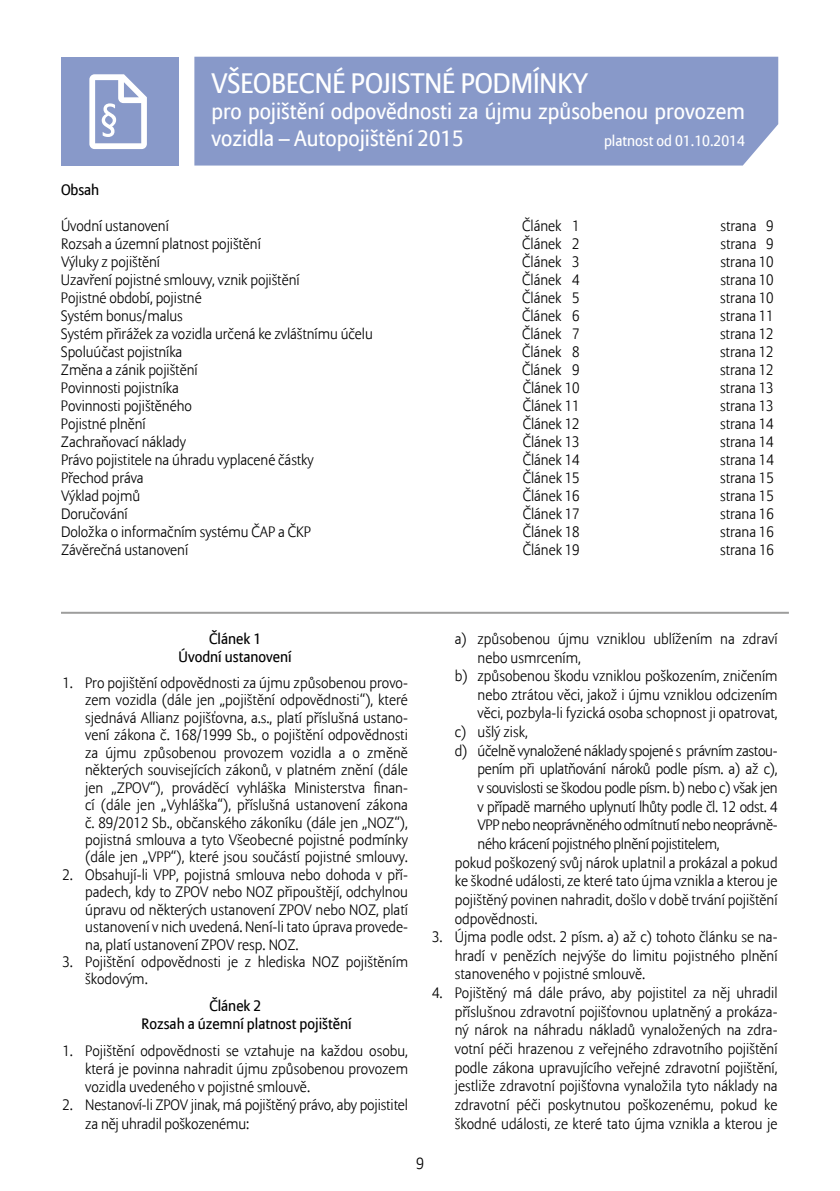
<style>
.page{position:relative;width:840px;height:1191px;background:#fff}
.page>*{position:absolute;margin:0;border:0;box-sizing:border-box;transform-origin:0 0}
.t1{font:28px "Allianz Sans";color:#fff}
.t2{font:22px/26.4px "Allianz Sans";color:#fff}
.t3{font:300 16px "Allianz Sans";color:#000}
.t4{font:300 15px/17.4px "Allianz Sans";letter-spacing:-.005em;color:#000;text-align:justify}
.t5{font:15px/18px "Allianz Sans";color:#000;text-align:center}
.t6{font:15px "Allianz Sans";color:#fff}
</style>
<div class="page">
<div style="left:194px;top:57px;width:583px;height:108px;background:#8899c9"></div>
<div style="left:61px;top:57px;width:118px;height:108px;background:#8899c9"></div>
<svg style="left:89px;top:74px;width:58px;height:75px"></svg>
<hr style="left:61px;top:612px;width:727px;height:2px;background:#9d9d9c">
<h1 class="t1" style="left:211px;top:66px;width:378px">VŠEOBECNÉ POJISTNÉ PODMÍNKY</h1>
<h2 class="t2" style="left:211px;top:100px;width:534px">pro pojištění odpovědnosti za újmu způsobenou provozem vozidla – Autopojištění 2015</h2>
<p class="t6" style="left:603px;top:132px;width:142px">platnost od 01.10.2014</p>
<p class="t5" style="left:61px;top:181px;width:40px">Obsah</p>
<p class="t4" style="left:61px;top:217px;width:109px">Úvodní ustanovení</p>
<p class="t4" style="left:522px;top:217px;width:59px">Článek 1</p>
<p class="t4" style="left:720px;top:217px;width:55px">strana 9</p>
<p class="t4" style="left:61px;top:235px;width:201px">Rozsah a územní platnost pojištění</p>
<p class="t4" style="left:522px;top:235px;width:59px">Článek 2</p>
<p class="t4" style="left:720px;top:235px;width:55px">strana 9</p>
<p class="t4" style="left:61px;top:253px;width:100px">Výluky z pojištění</p>
<p class="t4" style="left:522px;top:253px;width:59px">Článek 3</p>
<p class="t4" style="left:720px;top:253px;width:55px">strana 10</p>
<p class="t4" style="left:61px;top:271px;width:240px">Uzavření pojistné smlouvy, vznik pojištění</p>
<p class="t4" style="left:522px;top:271px;width:59px">Článek 4</p>
<p class="t4" style="left:720px;top:271px;width:55px">strana 10</p>
<p class="t4" style="left:61px;top:289px;width:142px">Pojistné období, pojistné</p>
<p class="t4" style="left:522px;top:289px;width:59px">Článek 5</p>
<p class="t4" style="left:720px;top:289px;width:55px">strana 10</p>
<p class="t4" style="left:61px;top:307px;width:123px">Systém bonus/malus</p>
<p class="t4" style="left:522px;top:307px;width:59px">Článek 6</p>
<p class="t4" style="left:720px;top:307px;width:55px">strana 11</p>
<p class="t4" style="left:61px;top:325px;width:313px">Systém přirážek za vozidla určená ke zvláštnímu účelu</p>
<p class="t4" style="left:522px;top:325px;width:59px">Článek 7</p>
<p class="t4" style="left:719px;top:325px;width:55px">strana 12</p>
<p class="t4" style="left:61px;top:343px;width:123px">Spoluúčast pojistníka</p>
<p class="t4" style="left:522px;top:343px;width:59px">Článek 8</p>
<p class="t4" style="left:719px;top:343px;width:55px">strana 12</p>
<p class="t4" style="left:61px;top:361px;width:138px">Změna a zánik pojištění</p>
<p class="t4" style="left:522px;top:361px;width:59px">Článek 9</p>
<p class="t4" style="left:719px;top:361px;width:55px">strana 12</p>
<p class="t4" style="left:61px;top:379px;width:119px">Povinnosti pojistníka</p>
<p class="t4" style="left:522px;top:379px;width:58px">Článek 10</p>
<p class="t4" style="left:719px;top:379px;width:55px">strana 13</p>
<p class="t4" style="left:61px;top:397px;width:132px">Povinnosti pojištěného</p>
<p class="t4" style="left:522px;top:397px;width:58px">Článek 11</p>
<p class="t4" style="left:719px;top:397px;width:55px">strana 13</p>
<p class="t4" style="left:61px;top:415px;width:86px">Pojistné plnění</p>
<p class="t4" style="left:522px;top:415px;width:58px">Článek 12</p>
<p class="t4" style="left:719px;top:415px;width:55px">strana 14</p>
<p class="t4" style="left:61px;top:433px;width:126px">Zachraňovací náklady</p>
<p class="t4" style="left:522px;top:433px;width:58px">Článek 13</p>
<p class="t4" style="left:719px;top:433px;width:55px">strana 14</p>
<p class="t4" style="left:61px;top:451px;width:254px">Právo pojistitele na úhradu vyplacené částky</p>
<p class="t4" style="left:522px;top:451px;width:58px">Článek 14</p>
<p class="t4" style="left:719px;top:451px;width:55px">strana 14</p>
<p class="t4" style="left:61px;top:469px;width:84px">Přechod práva</p>
<p class="t4" style="left:522px;top:469px;width:58px">Článek 15</p>
<p class="t4" style="left:719px;top:469px;width:55px">strana 15</p>
<p class="t4" style="left:61px;top:487px;width:81px">Výklad pojmů</p>
<p class="t4" style="left:522px;top:487px;width:58px">Článek 16</p>
<p class="t4" style="left:719px;top:487px;width:55px">strana 15</p>
<p class="t4" style="left:61px;top:505px;width:68px">Doručování</p>
<p class="t4" style="left:522px;top:505px;width:58px">Článek 17</p>
<p class="t4" style="left:719px;top:505px;width:55px">strana 16</p>
<p class="t4" style="left:61px;top:523px;width:251px">Doložka o informačním systému ČAP a ČKP</p>
<p class="t4" style="left:522px;top:523px;width:58px">Článek 18</p>
<p class="t4" style="left:719px;top:523px;width:55px">strana 16</p>
<p class="t4" style="left:61px;top:541px;width:129px">Závěrečná ustanovení</p>
<p class="t4" style="left:522px;top:541px;width:58px">Článek 19</p>
<p class="t4" style="left:719px;top:541px;width:55px">strana 16</p>
<p class="t5" style="left:178px;top:630px;width:115px">Článek 1<br>Úvodní ustanovení</p>
<p class="t4" style="left:85px;top:675px;width:324px;text-indent:-23px">1. Pro pojištění odpovědnosti za újmu způsobenou provo&shy;zem vozidla (dále jen „pojištění odpovědnosti“), které sjednává Allianz pojišťovna, a.s., platí příslušná ustano&shy;vení zákona č. 168/1999 Sb., o pojištění odpovědnosti za újmu způsobenou provozem vozidla a o změně některých souvisejících zákonů, v platném znění (dále jen „ZPOV“), prováděcí vyhláška Ministerstva finan&shy;cí (dále jen „Vyhláška“), příslušná ustanovení zákona č. 89/2012 Sb., občanského zákoníku (dále jen „NOZ“), pojistná smlouva a tyto Všeobecné pojistné podmínky (dále jen „VPP“), které jsou součástí pojistné smlouvy.</p>
<p class="t4" style="left:85px;top:866px;width:324px;text-indent:-23px">2. Obsahují-li VPP, pojistná smlouva nebo dohoda v pří&shy;padech, kdy to ZPOV nebo NOZ připouštějí, odchylnou úpravu od některých ustanovení ZPOV nebo NOZ, platí ustanovení v nich uvedená. Není-li tato úprava provede&shy;na, platí ustanovení ZPOV resp. NOZ.</p>
<p class="t4" style="left:85px;top:953px;width:324px;text-indent:-23px">3. Pojištění odpovědnosti je z hlediska NOZ pojištěním škodovým.</p>
<p class="t5" style="left:141px;top:997px;width:211px;text-align:left;text-indent:68px">Článek 2<br>Rozsah a územní platnost pojištění</p>
<p class="t4" style="left:85px;top:1042px;width:324px;line-height:18px;text-indent:-23px">1. Pojištění odpovědnosti se vztahuje na každou osobu, která je povinna nahradit újmu způsobenou provozem vozidla uvedeného v pojistné smlouvě.</p>
<p class="t4" style="left:85px;top:1096px;width:324px;line-height:18.4px;text-indent:-23px">2. Nestanoví-li ZPOV jinak, má pojištěný právo, aby pojistitel za něj uhradil poškozenému:</p>
<p class="t4" style="left:454px;top:630px;width:324px">a) způsobenou újmu vzniklou ublížením na zdraví</p>
<p class="t4" style="left:477px;top:649px;width:105px">nebo usmrcením,</p>
<p class="t4" style="left:454px;top:668px;width:324px">b) způsobenou škodu vzniklou poškozením, zničením</p>
<p class="t4" style="left:477px;top:686px;width:301px">nebo ztrátou věci, jakož i újmu vzniklou odcizením</p>
<p class="t4" style="left:477px;top:705px;width:301px">věci, pozbyla-li fyzická osoba schopnost ji opatrovat,</p>
<p class="t4" style="left:454px;top:724px;width:74px">c) ušlý zisk,</p>
<p class="t4" style="left:454px;top:742px;width:324px">d) účelně vynaložené náklady spojené s právním zastou-</p>
<p class="t4" style="left:477px;top:761px;width:301px">pením při uplatňování nároků podle písm. a) až c),</p>
<p class="t4" style="left:477px;top:779px;width:301px">v souvislosti se škodou podle písm. b) nebo c) však jen</p>
<p class="t4" style="left:477px;top:798px;width:301px">v případě marného uplynutí lhůty podle čl. 12 odst. 4</p>
<p class="t4" style="left:477px;top:817px;width:301px">VPPneboneoprávněného odmítnutíneboneoprávně-</p>
<p class="t4" style="left:477px;top:835px;width:243px">ného krácení pojistného plnění pojistitelem,</p>
<p class="t4" style="left:454px;top:854px;width:324px">pokud poškozený svůj nárok uplatnil a prokázal a pokud</p>
<p class="t4" style="left:454px;top:873px;width:324px">ke škodné události, ze které tato újma vznikla a kterou je</p>
<p class="t4" style="left:454px;top:891px;width:324px">pojištěný povinen nahradit, došlo v době trvání pojištění</p>
<p class="t4" style="left:454px;top:910px;width:84px">odpovědnosti.</p>
<p class="t4" style="left:454px;top:928px;width:324px;line-height:18.6px;text-indent:-23px">3. Újma podle odst. 2 písm. a) až c) tohoto článku se na&shy;hradí v penězích nejvýše do limitu pojistného plnění stanoveného v pojistné smlouvě.</p>
<p class="t4" style="left:454px;top:984px;width:324px;line-height:18.6px;text-indent:-23px">4. Pojištěný má dále právo, aby pojistitel za něj uhradil příslušnou zdravotní pojišťovnou uplatněný a prokáza&shy;ný nárok na náhradu nákladů vynaložených na zdra&shy;votní péči hrazenou z veřejného zdravotního pojištění podle zákona upravujícího veřejné zdravotní pojištění, jestliže zdravotní pojišťovna vynaložila tyto náklady na zdravotní péči poskytnutou poškozenému, pokud ke škodné události, ze které tato újma vznikla a kterou je</p>
<p class="t3" style="left:416px;top:1154px;width:9px">9</p>
</div>
